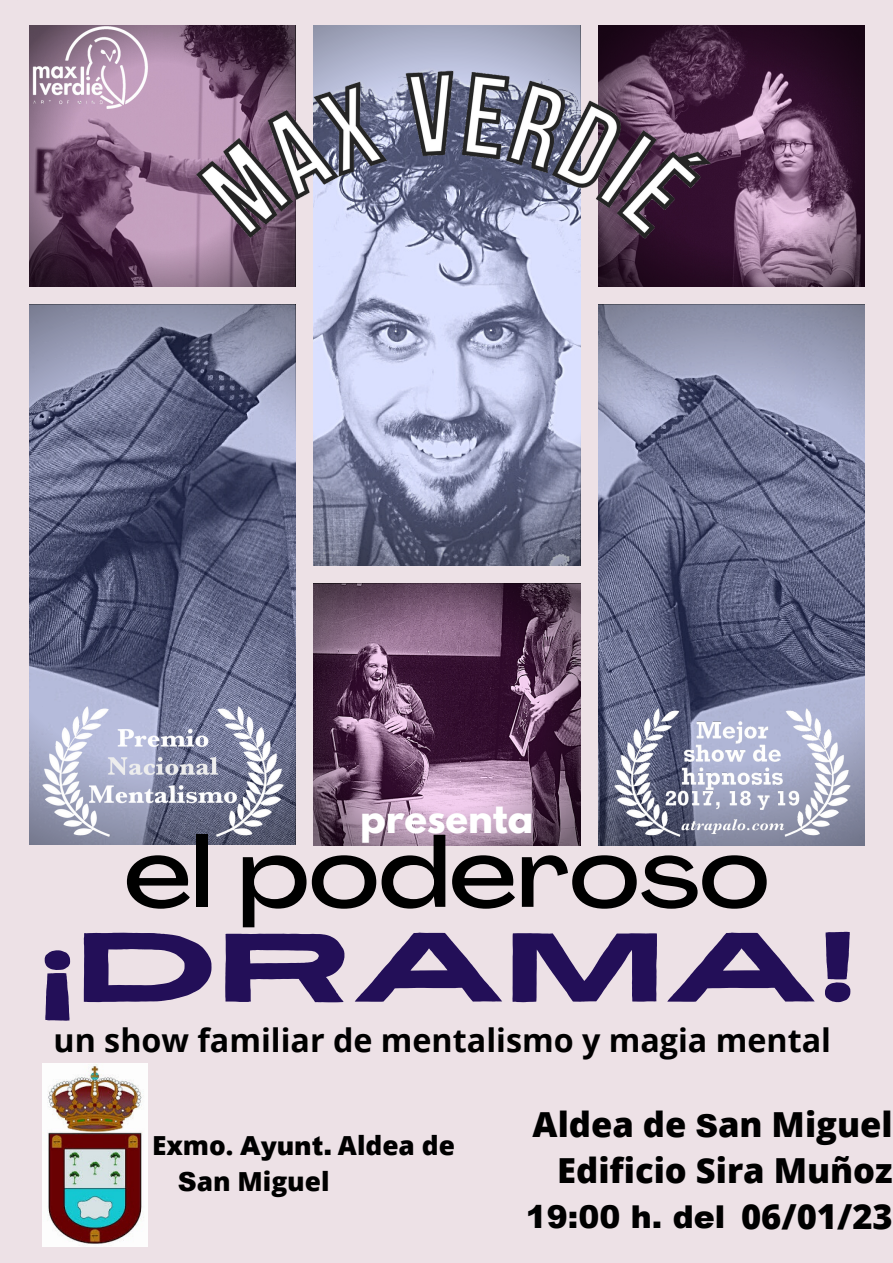
<style>
.page{position:relative;width:893px;height:1263px;background:#ede1e6}
.page>*{position:absolute;margin:0;border:0;box-sizing:border-box;transform-origin:0 0}
.t1{font:500 expanded 97.5px "Agrandir";color:#000}
.t2{font:expanded 97.5px "Revive 80";color:#230f58}
.t3{font:700 37.5px "League Spartan";color:#fff}
.t4{font:800 34.5px/45.8px "Open Sans";color:#000;text-align:right}
.t5{font:700 32.25px "Open Sans";color:#000}
.t6{font:900 31.5px "Arial";color:#000}
.t7{font:800 26.25px/36.6px "Open Sans";color:#000}
.s1{font-family:"Arial";font-weight:900}
.s2{font-family:"Arial";font-weight:900;font-size:31.5px}
.s3{font-family:"Open Sans";font-weight:800;font-size:34.5px}
</style>
<div class="page">
<svg style="left:29px;top:304px;width:266px;height:541px;background:#626786"></svg>
<svg style="left:313px;top:369px;width:267px;height:197px;background:#8f94b1"></svg>
<svg style="left:29px;top:143px;width:98px;height:143px;background:#573854"></svg>
<svg style="left:598px;top:304px;width:266px;height:541px;background:#6e7392"></svg>
<svg style="left:766px;top:25px;width:98px;height:261px;background:#654661"></svg>
<svg style="left:313px;top:584px;width:267px;height:261px;background:#70516d"></svg>
<img style="left:614px;top:708px;width:237px;height:128px">
<img style="left:43px;top:706px;width:240px;height:131px">
<img style="left:29px;top:25px;width:98px;height:118px">
<img style="left:127px;top:25px;width:639px;height:344px">
<img style="left:43px;top:1064px;width:104px;height:183px">
<p class="t3" style="left:360px;top:799px;width:175px">presenta</p>
<h1 class="t1" style="left:124px;top:834px;width:646px">el poderoso</h1>
<h1 class="t2" style="left:38px;top:890px;width:821px">¡DRAMA!</h1>
<p class="t5" style="left:54px;top:1018px;width:779px">un show familiar de mentalismo y magia mental</p>
<p class="t7" style="left:178px;top:1126px;width:279px;text-indent:-26px">Exmo. <span class="s1">Ayunt.</span> Aldea de<br><span class="s1">S</span>an Miguel</p>
<p class="t4" style="left:532px;top:1101px;width:362px">Aldea de <span class="s2">S</span>an Miguel<br>Edificio Sira Muñoz</p>
<p class="t6" style="left:526px;top:1194px;width:368px">19:00 h. del <span class="s3">06/01/23</span></p>
</div>
